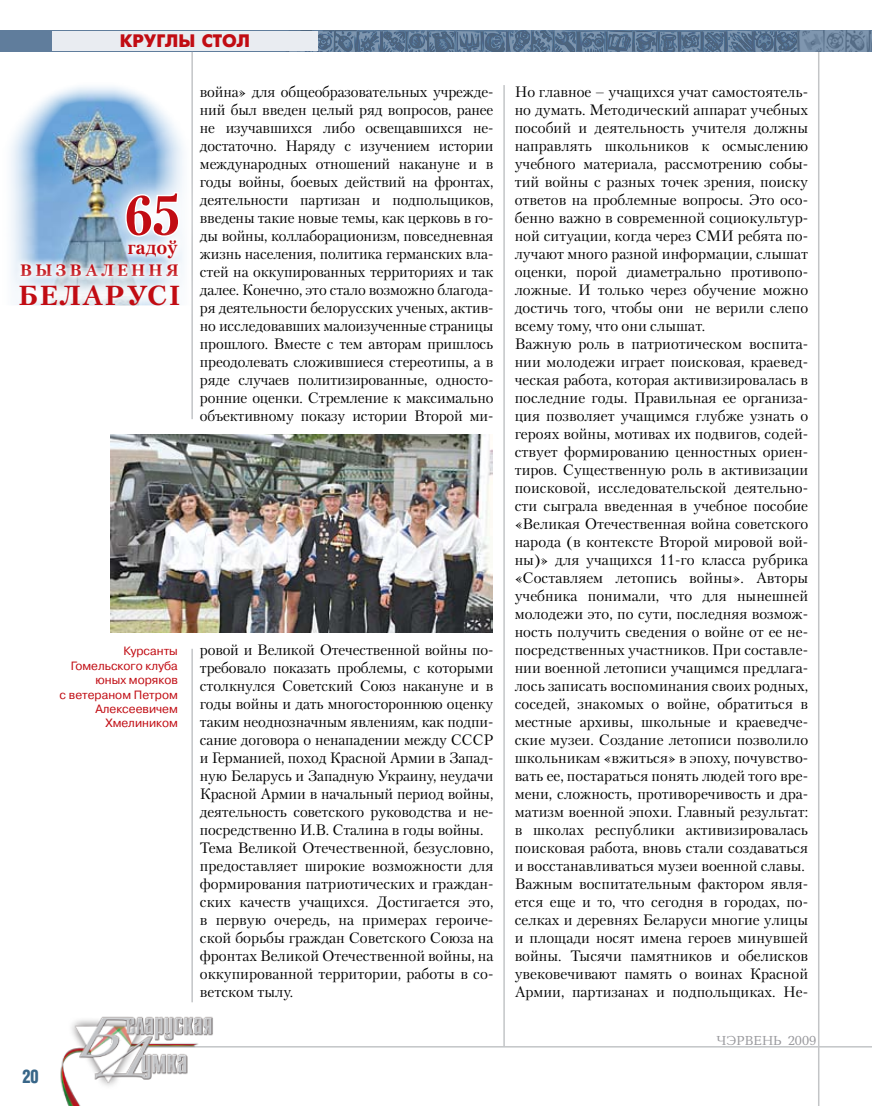
<style>
.page{position:relative;width:872px;height:1106px;background:#fff}
.page>*{position:absolute;margin:0;border:0;box-sizing:border-box;transform-origin:0 0}
.t1{font:700 54.9px "Petersburg C";color:#c10c13}
.t2{font:700 27.45px "Petersburg C";letter-spacing:.07em;color:#c10c13}
.t3{font:700 19.5px "Petersburg C";color:#c10c13}
.t4{font:18px "Futuris Extra C";color:#c10c13}
.t5{font:700 18px "AG Letterica Cond L";color:#386688;scale:.9 1}
.t6{font:700 16.5px "Petersburg C";letter-spacing:.21em;color:#c10c13}
.t7{font:15px/18px "Petersburg C";color:#000}
.t8{font:13.5px "Baltica C";color:#97979b}
.t9{font:12px/14.4px "Pragmatica C";color:#c10c13;text-align:right}
</style>
<div class="page">
<hr style="left:818px;top:52px;width:1px;height:1054px;background:#c3c5c7">
<img style="left:285px;top:30px;width:587px;height:1px">
<hr style="left:503px;top:85px;width:2px;height:961px;background:#c3c5c7">
<svg style="left:0;top:31px;width:871px;height:21px;background:#5f7995"></svg>
<div style="left:52px;top:31px;width:266px;height:20px;background:#e9ecf1"></div>
<hr style="left:146px;top:1046px;width:726px;height:1px;background:#c3c5c7">
<img style="left:60px;top:1002px;width:170px;height:104px">
<svg style="left:871px;top:31px;width:1px;height:21px"></svg>
<hr style="left:191px;top:52px;width:2px;height:367px;background:#c3c5c7">
<hr style="left:191px;top:648px;width:2px;height:354px;background:#c3c5c7">
<img style="left:110px;top:434px;width:383px;height:198px">
<img style="left:11px;top:81px;width:181px;height:181px">
<img style="left:95px;top:162px;width:98px;height:94px">
<svg style="left:124px;top:191px;width:57px;height:38px"></svg>
<svg style="left:12px;top:256px;width:105px;height:6px"></svg>
<svg style="left:117px;top:229px;width:76px;height:33px"></svg>
<svg style="left:11px;top:262px;width:181px;height:97px"></svg>
<p class="t4" style="left:120px;top:31px;width:132px">КРУГЛЫ СТОЛ</p>
<p class="t7" style="left:200px;top:82px;width:295px;text-align:justify">война» для общеобразовательных учрежде&shy;ний был введен целый ряд вопросов, ранее не изучавшихся либо освещавшихся не&shy;достаточно. Наряду с изучением истории международных отношений накануне и в годы войны, боевых действий на фронтах, деятельности партизан и подпольщиков, введены такие новые темы, как церковь в го&shy;ды войны, коллаборационизм, повседневная жизнь населения, политика германских вла&shy;стей на оккупированных территориях и так далее. Конечно, это стало возможно благода&shy;ря деятельности белорусских ученых, актив&shy;но исследовавших малоизученные страницы прошлого. Вместе с тем авторам пришлось преодолевать сложившиеся стереотипы, а в ряде случаев политизированные, односто&shy;ронние оценки. Стремление к максимально объективному показу истории Второй ми-</p>
<p class="t7" style="left:514px;top:82px;width:295px">Но главное – учащихся учат самостоятель&shy;но думать. Методический аппарат учебных пособий и деятельность учителя должны направлять школьников к осмыслению учебного материала, рассмотрению собы&shy;тий войны с разных точек зрения, поиску ответов на проблемные вопросы. Это осо&shy;бенно важно в современной социокультур&shy;ной ситуации, когда через СМИ ребята по&shy;лучают много разной информации, слышат оценки, порой диаметрально противопо&shy;ложные. И только через обучение можно достичь того, чтобы они не верили слепо всему тому, что они слышат.<br>Важную роль в патриотическом воспита&shy;нии молодежи играет поисковая, краевед&shy;ческая работа, которая активизировалась в последние годы. Правильная ее организа&shy;ция позволяет учащимся глубже узнать о героях войны, мотивах их подвигов, содей&shy;ствует формированию ценностных ориен&shy;тиров. Существенную роль в активизации поисковой, исследовательской деятельно&shy;сти сыграла введенная в учебное пособие «Великая Отечественная война советского народа (в контексте Второй мировой вой&shy;ны)» для учащихся 11-го класса рубрика «Составляем летопись войны». Авторы учебника понимали, что для нынешней молодежи это, по сути, последняя возмож&shy;ность получить сведения о войне от ее не&shy;посредственных участников. При составле&shy;нии военной летописи учащимся предлага&shy;лось записать воспоминания своих родных, соседей, знакомых о войне, обратиться в местные архивы, школьные и краеведче&shy;ские музеи. Создание летописи позволило школьникам «вжиться» в эпоху, почувство&shy;вать ее, постараться понять людей того вре&shy;мени, сложность, противоречивость и дра&shy;матизм военной эпохи. Главный результат: в школах республики активизировалась поисковая работа, вновь стали создаваться и восстанавливаться музеи военной славы.<br>Важным воспитательным фактором явля&shy;ется еще и то, что сегодня в городах, по&shy;селках и деревнях Беларуси многие улицы и площади носят имена героев минувшей войны. Тысячи памятников и обелисков увековечивают память о воинах Красной Армии, партизанах и подпольщиках. Не-</p>
<h1 class="t1" style="left:124px;top:181px;width:58px">65</h1>
<p class="t6" style="left:20px;top:260px;width:160px">в ызва лЕНн Я</p>
<h3 class="t3" style="left:128px;top:235px;width:52px">гадоў</h3>
<h2 class="t2" style="left:18px;top:278px;width:163px">БЕЛАРУСІ</h2>
<p class="t7" style="left:200px;top:640px;width:295px">ровой и Великой Отечественной войны по&shy;требовало показать проблемы, с которыми столкнулся Советский Союз накануне и в годы войны и дать многостороннюю оценку таким неоднозначным явлениям, как подпи&shy;сание договора о ненападении между СССР и Германией, поход Красной Армии в Запад&shy;ную Беларусь и Западную Украину, неудачи Красной Армии в начальный период войны, деятельность советского руководства и не&shy;посредственно И.В. Сталина в годы войны.<br>Тема Великой Отечественной, безусловно, предоставляет широкие возможности для формирования патриотических и граждан&shy;ских качеств учащихся. Достигается это, в первую очередь, на примерах героиче&shy;ской борьбы граждан Советского Союза на фронтах Великой Отечественной войны, на оккупированной территории, работы в со&shy;ветском тылу.</p>
<p class="t9" style="left:59px;top:644px;width:120px">Курсанты<br>Гомельского клуба юных моряков<br>с ветераном Петром<br>Алексеевичем<br>Хмелиником</p>
<p class="t5" style="left:23px;top:1065px;width:20px">20</p>
<p class="t8" style="left:716px;top:1033px;width:101px">чэрвень 2009</p>
</div>
